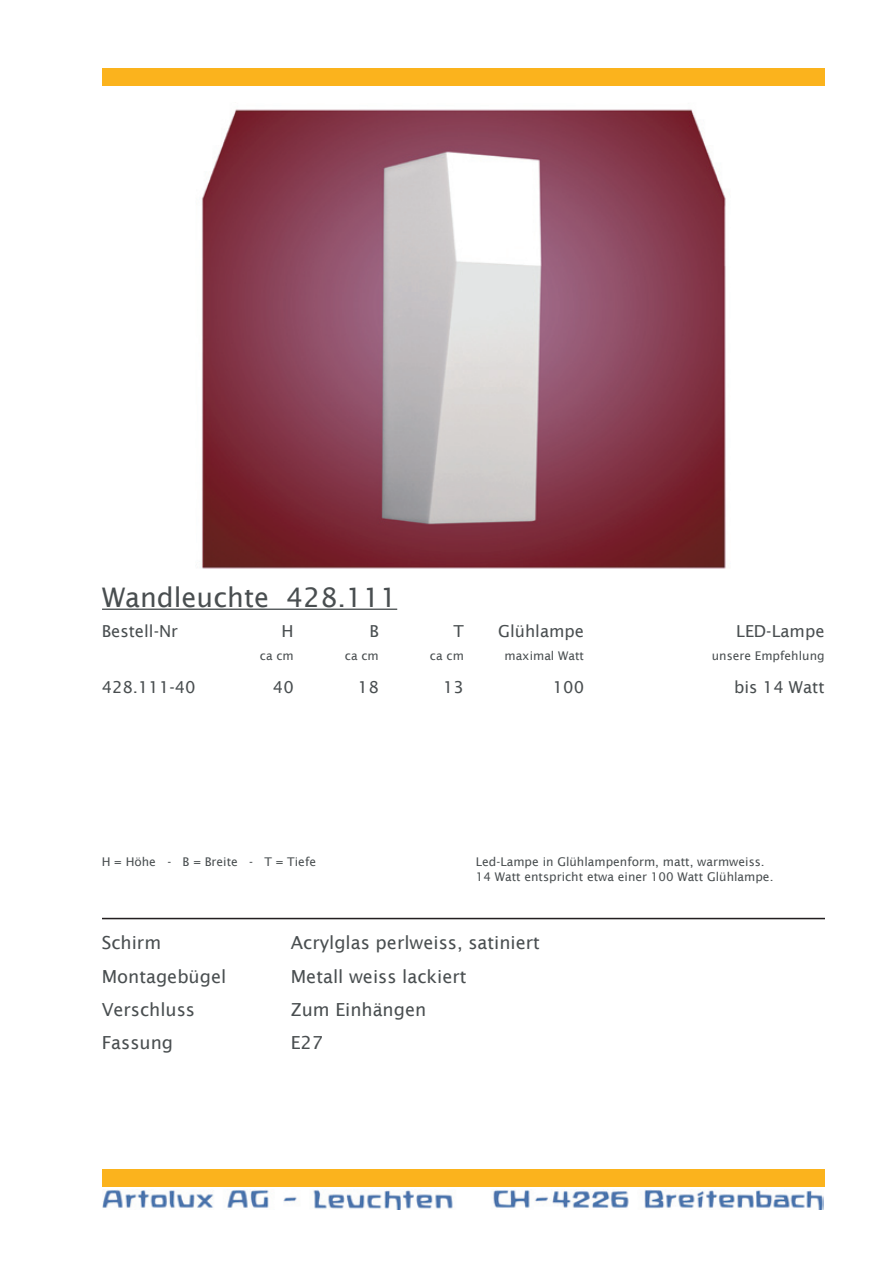
<style>
.page{position:relative;width:893px;height:1263px;background:#fff}
.page>*{position:absolute;margin:0;border:0;box-sizing:border-box;transform-origin:0 0}
.t1{font:27px "Lucida Sans";color:#494e50}
.t2{font:18px "Lucida Sans";color:#494e50}
.t3{font:16.5px "Lucida Sans";color:#494e50}
.t4{font:12px "Lucida Sans";color:#494e50}
</style>
<div class="page">
<img style="left:201px;top:109px;width:525px;height:460px">
<hr style="left:102px;top:609px;width:295px;height:1px;background:#494e50">
<div style="left:102px;top:1169px;width:723px;height:17px;background:#fbb31d"></div>
<div style="left:102px;top:68px;width:723px;height:17px;background:#fbb31d"></div>
<img style="left:102px;top:1189px;width:722px;height:20px">
<hr style="left:102px;top:918px;width:723px;height:1px;background:#231f20">
<p class="t1" style="left:102px;top:581px;width:297px">Wandleuchte 428.111</p>
<p class="t3" style="left:102px;top:622px;width:78px">Bestell-Nr</p>
<p class="t3" style="left:282px;top:622px;width:14px">H</p>
<p class="t3" style="left:369px;top:622px;width:11px">B</p>
<p class="t3" style="left:453px;top:622px;width:12px">T</p>
<p class="t3" style="left:498px;top:622px;width:88px">Glühlampe</p>
<p class="t3" style="left:736px;top:622px;width:90px">LED-Lampe</p>
<p class="t4" style="left:260px;top:648px;width:35px">ca cm</p>
<p class="t4" style="left:345px;top:648px;width:35px">ca cm</p>
<p class="t4" style="left:430px;top:648px;width:35px">ca cm</p>
<p class="t4" style="left:504px;top:648px;width:81px">maximal Watt</p>
<p class="t4" style="left:712px;top:648px;width:114px">unsere Empfehlung</p>
<p class="t3" style="left:102px;top:677px;width:96px">428.111-40</p>
<p class="t3" style="left:273px;top:677px;width:22px">40</p>
<p class="t3" style="left:358px;top:677px;width:22px">18</p>
<p class="t3" style="left:443px;top:677px;width:22px">13</p>
<p class="t3" style="left:553px;top:677px;width:33px">100</p>
<p class="t3" style="left:734px;top:677px;width:92px">bis 14 Watt</p>
<p class="t4" style="left:102px;top:855px;width:216px">H = Höhe - B = Breite - T = Tiefe</p>
<p class="t4" style="left:476px;top:855px;width:290px">Led-Lampe in Glühlampenform, matt, warmweiss.</p>
<p class="t4" style="left:476px;top:869px;width:299px">14 Watt entspricht etwa einer 100 Watt Glühlampe.</p>
<p class="t2" style="left:102px;top:933px;width:61px">Schirm</p>
<p class="t2" style="left:291px;top:933px;width:251px">Acrylglas perlweiss, satiniert</p>
<p class="t2" style="left:102px;top:966px;width:126px">Montagebügel</p>
<p class="t2" style="left:291px;top:966px;width:177px">Metall weiss lackiert</p>
<p class="t2" style="left:102px;top:999px;width:95px">Verschluss</p>
<p class="t2" style="left:291px;top:999px;width:137px">Zum Einhängen</p>
<p class="t2" style="left:102px;top:1032px;width:73px">Fassung</p>
<p class="t2" style="left:291px;top:1032px;width:34px">E27</p>
</div>
